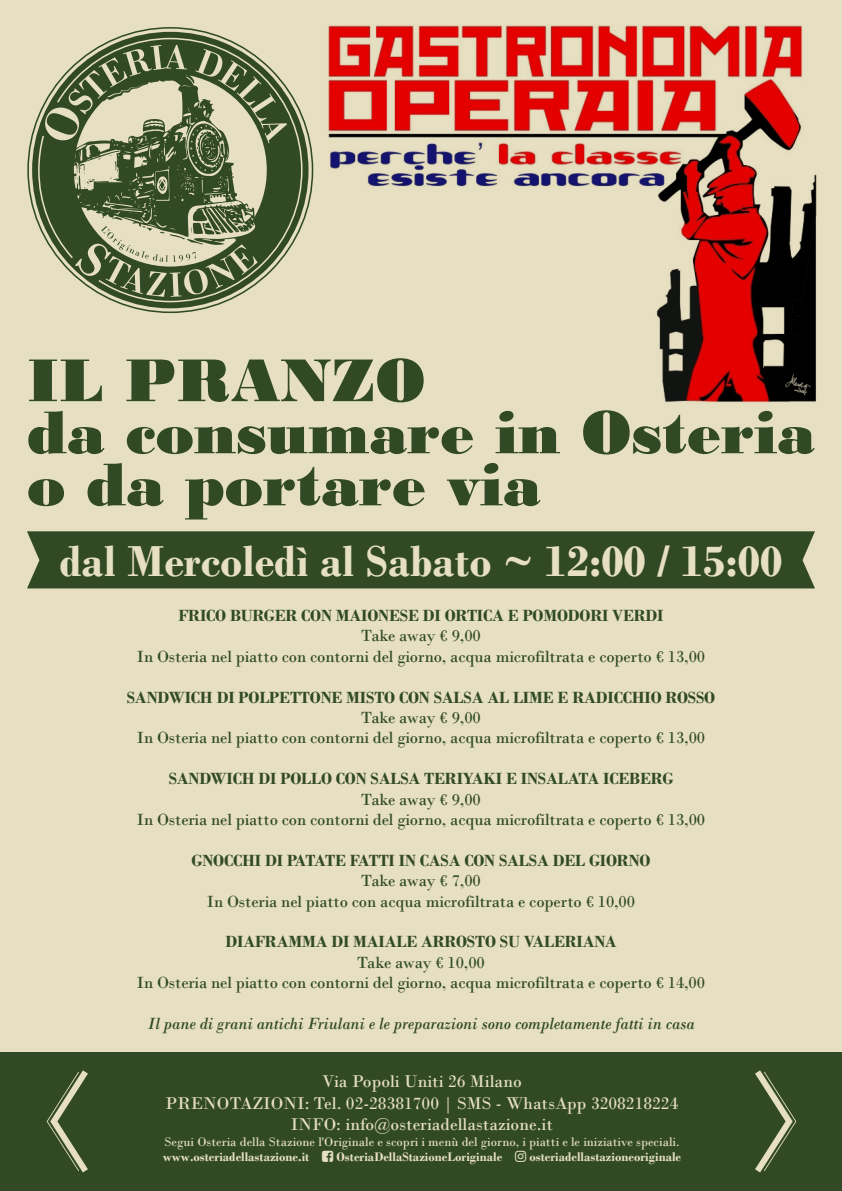
<style>
.page{position:relative;width:842px;height:1191px;background:#e6dfc1}
.page>*{position:absolute;margin:0;border:0;box-sizing:border-box;transform-origin:0 0}
.t1{font:63.5px/52.1px "Bodoni MT Black";color:#314a25}
.t2{font:700 45.5px "Bodoni";color:#e6dfc1}
.t3{font:17.8px/21.4px "Bodoni";color:#e6dfc1;text-align:center}
.t4{font:17px/20.4px "Bodoni";letter-spacing:-.01em;color:#314a25;text-align:center}
.t5{font:700 17px "Bodoni";letter-spacing:-.01em;color:#314a25}
.t6{font:italic 17px "Bodoni";letter-spacing:-.01em;color:#314a25}
.t7{font:13px "Bodoni";color:#e6dfc1}
.t8{font:700 13px "Bodoni";color:#e6dfc1}
</style>
<div class="page">
<svg style="left:27px;top:27px;width:286px;height:286px"></svg>
<svg style="left:47px;top:113px;width:192px;height:149px"></svg>
<div style="left:0;top:1052px;width:842px;height:139px;background:#314a25"></div>
<svg style="left:47px;top:1070px;width:41px;height:102px"></svg>
<svg style="left:755px;top:1070px;width:41px;height:102px"></svg>
<div style="left:27px;top:531px;width:788px;height:57px;background:#314a25"></div>
<img style="left:328px;top:25px;width:489px;height:378px">
<h1 class="t1" style="left:27px;top:354px;width:789px">IL PRANZO<br>da consumare in Osteria o da portare via</h1>
<h2 class="t2" style="left:59px;top:534px;width:724px">dal Mercoledì al Sabato ~ 12:00 / 15:00</h2>
<p class="t5" style="left:178px;top:605px;width:487px">FRICO BURGER CON MAIONESE DI ORTICA E POMODORI VERDI</p>
<p class="t4" style="left:137px;top:626px;width:570px">Take away € 9,00<br>In Osteria nel piatto con contorni del giorno, acqua microfiltrata e coperto € 13,00</p>
<p class="t5" style="left:127px;top:687px;width:590px">SANDWICH DI POLPETTONE MISTO CON SALSA AL LIME E RADICCHIO ROSSO</p>
<p class="t4" style="left:137px;top:707px;width:570px">Take away € 9,00<br>In Osteria nel piatto con contorni del giorno, acqua microfiltrata e coperto € 13,00</p>
<p class="t5" style="left:169px;top:768px;width:506px">SANDWICH DI POLLO CON SALSA TERIYAKI E INSALATA ICEBERG</p>
<p class="t4" style="left:137px;top:789px;width:570px">Take away € 9,00<br>In Osteria nel piatto con contorni del giorno, acqua microfiltrata e coperto € 13,00</p>
<p class="t5" style="left:192px;top:850px;width:460px">GNOCCHI DI PATATE FATTI IN CASA CON SALSA DEL GIORNO</p>
<p class="t4" style="left:207px;top:870px;width:430px">Take away € 7,00<br>In Osteria nel piatto con acqua microfiltrata e coperto € 10,00</p>
<p class="t5" style="left:225px;top:932px;width:393px">DIAFRAMMA DI MAIALE ARROSTO SU VALERIANA</p>
<p class="t4" style="left:137px;top:952px;width:570px">Take away € 10,00<br>In Osteria nel piatto con contorni del giorno, acqua microfiltrata e coperto € 14,00</p>
<p class="t6" style="left:147px;top:1013px;width:549px">Il pane di grani antichi Friulani e le preparazioni sono completamente fatti in casa</p>
<p class="t3" style="left:165px;top:1070px;width:514px">Via Popoli Uniti 26 Milano<br>PRENOTAZIONI: Tel. 02-28381700 | SMS - WhatsApp 3208218224<br>INFO: info@osteriadellastazione.it</p>
<p class="t7" style="left:164px;top:1133px;width:517px">Segui Osteria della Stazione l'Originale e scopri i menù del giorno, i piatti e le iniziative speciali.</p>
<p class="t8" style="left:163px;top:1149px;width:148px">www.osteriadellastazione.it</p>
<p class="t8" style="left:337px;top:1149px;width:167px">OsteriaDellaStazioneLoriginale</p>
<p class="t8" style="left:529px;top:1149px;width:153px">osteriadellastazioneoriginale</p>
</div>
